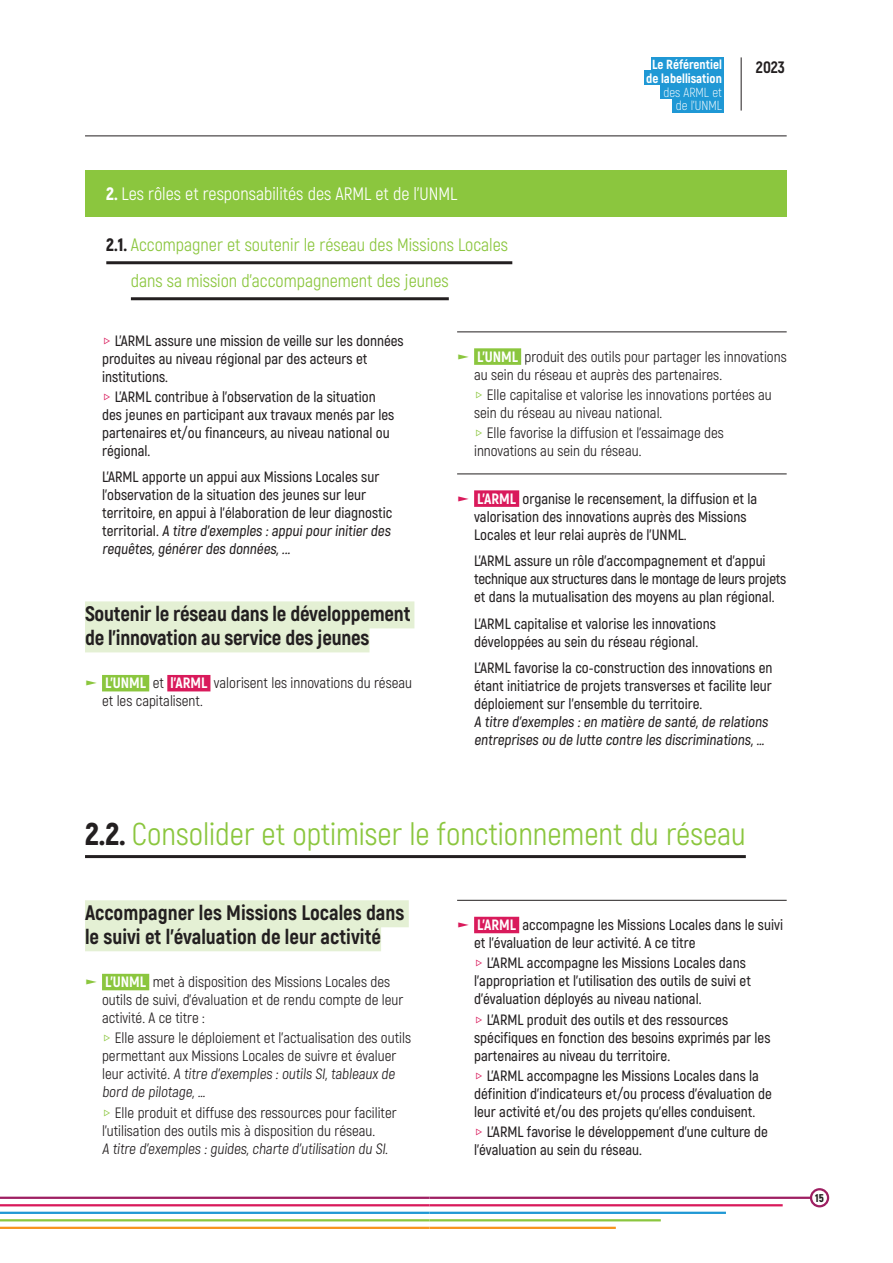
<style>
.page{position:relative;width:893px;height:1263px;background:#fff}
.page>*{position:absolute;margin:0;border:0;box-sizing:border-box;transform-origin:0 0}
.t1{font:31.5px "Akrobat";color:#8bc63e}
.t2{font:800 21px/24px "Akrobat";letter-spacing:-.01em;color:#231f20}
.t3{font:18px/36px "Akrobat";color:#8bc63e}
.t4{font:18px "Akrobat";color:#fff}
.t5{font:800 16.5px "Akrobat";color:#231f20}
.t6{font:600 15px/18px "Akrobat";color:#231f20}
.t7{font:15px/18px "Akrobat";color:#231f20}
.t8{font:800 13.2px/13.8px "Akrobat";color:#fff;text-align:center}
.t9{font:300 13.2px/13.8px "Akrobat";color:#fff;text-align:right}
.t10{font:900 11.25px "Akrobat";color:#231f20}
.s1{font-weight:900}
.s2{font-weight:900;color:#231f20}
.s3{color:#8bc63e}
.s4{font-weight:800;color:#fff}
.s5{color:#d91a5b}
</style>
<div class="page">
<hr style="left:429px;top:1196px;width:388px;height:3px;background:#9e1f62">
<hr style="left:429px;top:1204px;width:354px;height:2px;background:#d91a5b">
<hr style="left:429px;top:1212px;width:297px;height:2px;background:#1f98d5">
<hr style="left:429px;top:1219px;width:232px;height:2px;background:#8bc63e">
<hr style="left:429px;top:1227px;width:187px;height:2px;background:#f7931d">
<svg style="left:810px;top:1188px;width:19px;height:19px"></svg>
<hr style="left:0;top:1196px;width:429px;height:3px;background:#9e1f62">
<hr style="left:0;top:1204px;width:429px;height:2px;background:#d91a5b">
<hr style="left:0;top:1212px;width:429px;height:2px;background:#1f98d5">
<hr style="left:0;top:1219px;width:429px;height:2px;background:#8bc63e">
<hr style="left:0;top:1227px;width:429px;height:2px;background:#f7931d">
<hr style="left:741px;top:57px;width:1px;height:54px;background:#231f20">
<hr style="left:85px;top:136px;width:702px;height:1px;background:#231f20">
<div style="left:651px;top:57px;width:72px;height:14px;background:#1f98d5"></div>
<div style="left:660px;top:84px;width:63px;height:15px;background:#1f98d5"></div>
<div style="left:644px;top:71px;width:79px;height:14px;background:#1f98d5"></div>
<div style="left:672px;top:98px;width:51px;height:15px;background:#1f98d5"></div>
<div style="left:85px;top:601px;width:329px;height:27px;background:#e4f0d4"></div>
<div style="left:85px;top:625px;width:284px;height:27px;background:#e4f0d4"></div>
<div style="left:102px;top:675px;width:47px;height:16px;background:#8bc63e"></div>
<div style="left:167px;top:675px;width:43px;height:16px;background:#d91a5b"></div>
<hr style="left:457px;top:332px;width:330px;height:1px;background:#231f20">
<div style="left:474px;top:348px;width:47px;height:17px;background:#8bc63e"></div>
<hr style="left:457px;top:474px;width:330px;height:1px;background:#231f20">
<div style="left:474px;top:490px;width:45px;height:17px;background:#d91a5b"></div>
<div style="left:85px;top:170px;width:702px;height:47px;background:#8bc63e"></div>
<hr style="left:106px;top:261px;width:406px;height:3px;background:#231f20">
<hr style="left:131px;top:297px;width:318px;height:3px;background:#231f20">
<div style="left:85px;top:900px;width:324px;height:27px;background:#e4f0d4"></div>
<div style="left:85px;top:924px;width:296px;height:27px;background:#e4f0d4"></div>
<div style="left:102px;top:974px;width:47px;height:16px;background:#8bc63e"></div>
<hr style="left:457px;top:900px;width:330px;height:1px;background:#231f20">
<div style="left:474px;top:917px;width:45px;height:16px;background:#d91a5b"></div>
<hr style="left:85px;top:855px;width:661px;height:3px;background:#231f20">
<p class="t8" style="left:646px;top:57px;width:77px">Le Référentiel de labellisation</p>
<p class="t9" style="left:663px;top:85px;width:60px">des ARML et de l’UNML</p>
<p class="t5" style="left:756px;top:57px;width:31px">2023</p>
<p class="t4" style="left:106px;top:183px;width:353px"><span class="s1">2.</span> Les rôles et responsabilités des ARML et de l’UNML</p>
<p class="t3" style="left:131px;top:226px;width:379px;text-indent:-25px"><span class="s2">2.1.</span> Accompagner et soutenir le réseau des Missions Locales dans sa mission d’accompagnement des jeunes</p>
<p class="t6" style="left:102px;top:331px;width:303px;text-indent:13px">L’ARML assure une mission de veille sur les données produites au niveau régional par des acteurs et institutions.</p>
<p class="t6" style="left:102px;top:388px;width:294px;text-indent:13px">L’ARML contribue à l’observation de la situation des jeunes en participant aux travaux menés par les partenaires et/ou financeurs, au niveau national ou régional.</p>
<p class="t6" style="left:102px;top:468px;width:292px">L’ARML apporte un appui aux Missions Locales sur l’observation de la situation des jeunes sur leur territoire, en appui à l’élaboration de leur diagnostic territorial. A titre d’exemples : appui pour initier des requêtes, générer des données, ...</p>
<h2 class="t2" style="left:85px;top:601px;width:327px">Soutenir le réseau dans le développement de l’innovation au service des jeunes</h2>
<p class="t7" style="left:102px;top:674px;width:312px;text-indent:-17px"><span class="s3">❑</span> <span class="s4">L’UNML</span> et <span class="s4">l’ARML</span> valorisent les innovations du réseau et les capitalisent.</p>
<p class="t7" style="left:474px;top:348px;width:314px;text-indent:-17px"><span class="s3">❑</span> <span class="s4">L’UNML</span> produit des outils pour partager les innovations au sein du réseau et auprès des partenaires.</p>
<p class="t7" style="left:474px;top:386px;width:299px;text-indent:13px">Elle capitalise et valorise les innovations portées au sein du réseau au niveau national.</p>
<p class="t7" style="left:474px;top:424px;width:251px;text-indent:13px">Elle favorise la diffusion et l’essaimage des innovations au sein du réseau.</p>
<p class="t6" style="left:474px;top:490px;width:285px;text-indent:-17px"><span class="s5">❑</span> <span class="s4">L’ARML</span> organise le recensement, la diffusion et la valorisation des innovations auprès des Missions<br>Locales et leur relai auprès de l’UNML.</p>
<p class="t6" style="left:474px;top:552px;width:314px">L’ARML assure un rôle d’accompagnement et d’appui technique aux structures dans le montage de leurs projets et dans la mutualisation des moyens au plan régional.</p>
<p class="t6" style="left:474px;top:615px;width:243px">L’ARML capitalise et valorise les innovations développées au sein du réseau régional.</p>
<p class="t6" style="left:474px;top:659px;width:300px">L’ARML favorise la co-construction des innovations en étant initiatrice de projets transverses et facilite leur déploiement sur l’ensemble du territoire.<br>A titre d’exemples : en matière de santé, de relations entreprises ou de lutte contre les discriminations, …</p>
<h1 class="t1" style="left:85px;top:815px;width:662px"><span class="s2">2.2.</span> Consolider et optimiser le fonctionnement du réseau</h1>
<h2 class="t2" style="left:85px;top:900px;width:321px">Accompagner les Missions Locales dans le suivi et l’évaluation de leur activité</h2>
<p class="t7" style="left:102px;top:973px;width:303px;text-indent:-17px"><span class="s3">❑</span> <span class="s4">L’UNML</span> met à disposition des Missions Locales des outils de suivi, d’évaluation et de rendu compte de leur activité. A ce titre :</p>
<p class="t7" style="left:102px;top:1029px;width:310px;text-indent:13px">Elle assure le déploiement et l’actualisation des outils permettant aux Missions Locales de suivre et évaluer leur activité. A titre d’exemples : outils SI, tableaux de bord de pilotage, …</p>
<p class="t7" style="left:102px;top:1103px;width:296px;text-indent:13px">Elle produit et diffuse des ressources pour faciliter l’utilisation des outils mis à disposition du réseau.<br>A titre d’exemples : guides, charte d’utilisation du SI.</p>
<p class="t6" style="left:474px;top:916px;width:310px;text-indent:-17px"><span class="s5">❑</span> <span class="s4">L’ARML</span> accompagne les Missions Locales dans le suivi et l’évaluation de leur activité. A ce titre</p>
<p class="t6" style="left:474px;top:954px;width:278px;text-indent:13px">L’ARML accompagne les Missions Locales dans l’appropriation et l’utilisation des outils de suivi et d’évaluation déployés au niveau national.</p>
<p class="t6" style="left:474px;top:1010px;width:298px;text-indent:13px">L’ARML produit des outils et des ressources spécifiques en fonction des besoins exprimés par les partenaires au niveau du territoire.</p>
<p class="t6" style="left:474px;top:1066px;width:299px;text-indent:13px">L’ARML accompagne les Missions Locales dans la définition d’indicateurs et/ou process d’évaluation de leur activité et/ou des projets qu’elles conduisent.</p>
<p class="t6" style="left:474px;top:1122px;width:295px;text-indent:13px">L’ARML favorise le développement d’une culture de l’évaluation au sein du réseau.</p>
<p class="t10" style="left:815px;top:1191px;width:10px">15</p>
</div>
